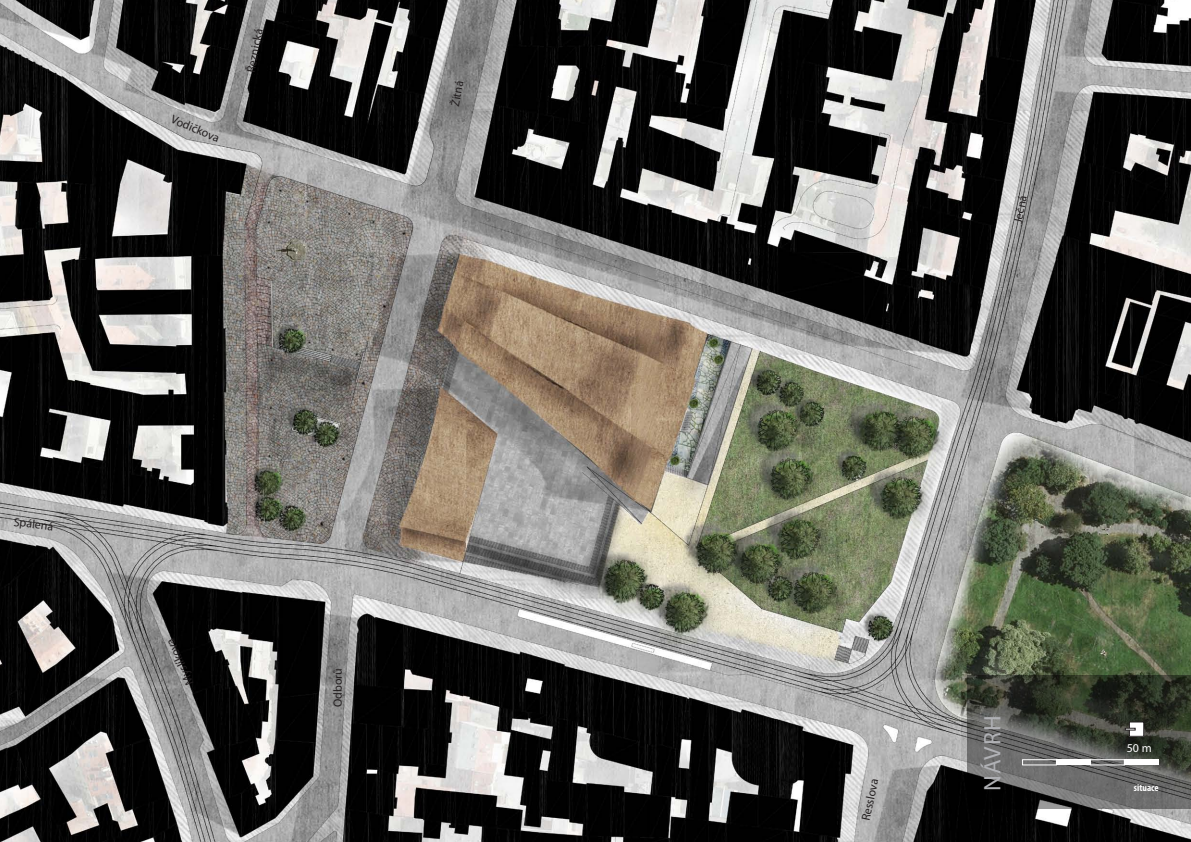
<style>
.page{position:relative;width:1191px;height:842px;background:#fff}
.page>*{position:absolute;margin:0;border:0;box-sizing:border-box;transform-origin:0 0}
.t1{font:24px "Myriad Pro";letter-spacing:.05em;color:#b0b1b5}
.t2{font:12px "Myriad Pro";color:#231f20}
.t3{font:12px "Myriad Pro";color:#fff}
.t4{font:700 condensed 10px "Myriad Pro";color:#fff}
</style>
<div class="page">
<img style="left:0;top:0;width:1191px;height:842px">
<svg style="left:967px;top:675px;width:224px;height:133px;background:#474943"></svg>
<div style="left:1022px;top:759px;width:35px;height:6px;border:1px solid #fff"></div>
<div style="left:1056px;top:760px;width:34px;height:5px;background:#fff"></div>
<div style="left:1090px;top:759px;width:34px;height:6px;border:1px solid #fff"></div>
<div style="left:1124px;top:760px;width:34px;height:5px;background:#fff"></div>
<div style="left:1129px;top:722px;width:14px;height:14px;background:#fff"></div>
<div style="left:1129px;top:721px;width:15px;height:16px;border:1px solid #231f20"></div>
<svg style="left:1124px;top:728px;width:11px;height:2px"></svg>
<p class="t2" style="left:175px;top:112px;width:53px;rotate:23deg">Vodičkova</p>
<p class="t2" style="left:243px;top:71px;width:46px;rotate:-79deg">Řeznická</p>
<p class="t2" style="left:447px;top:105px;width:27px;rotate:-79deg">Žitná</p>
<p class="t2" style="left:15px;top:514px;width:41px;rotate:7deg">Spálená</p>
<p class="t2" style="left:183px;top:687px;width:51px;rotate:-115deg">Myslíkova</p>
<p class="t2" style="left:330px;top:707px;width:41px;rotate:-90deg">Odborů</p>
<p class="t2" style="left:1010px;top:222px;width:30px;rotate:-79deg">Ječná</p>
<p class="t2" style="left:858px;top:819px;width:44px;rotate:-78deg">Resslova</p>
<p class="t1" style="left:977px;top:791px;width:77px;rotate:-90deg">NÁVRH</p>
<p class="t3" style="left:1126px;top:740px;width:26px">50 m</p>
<p class="t4" style="left:1134px;top:782px;width:26px">situace</p>
</div>
